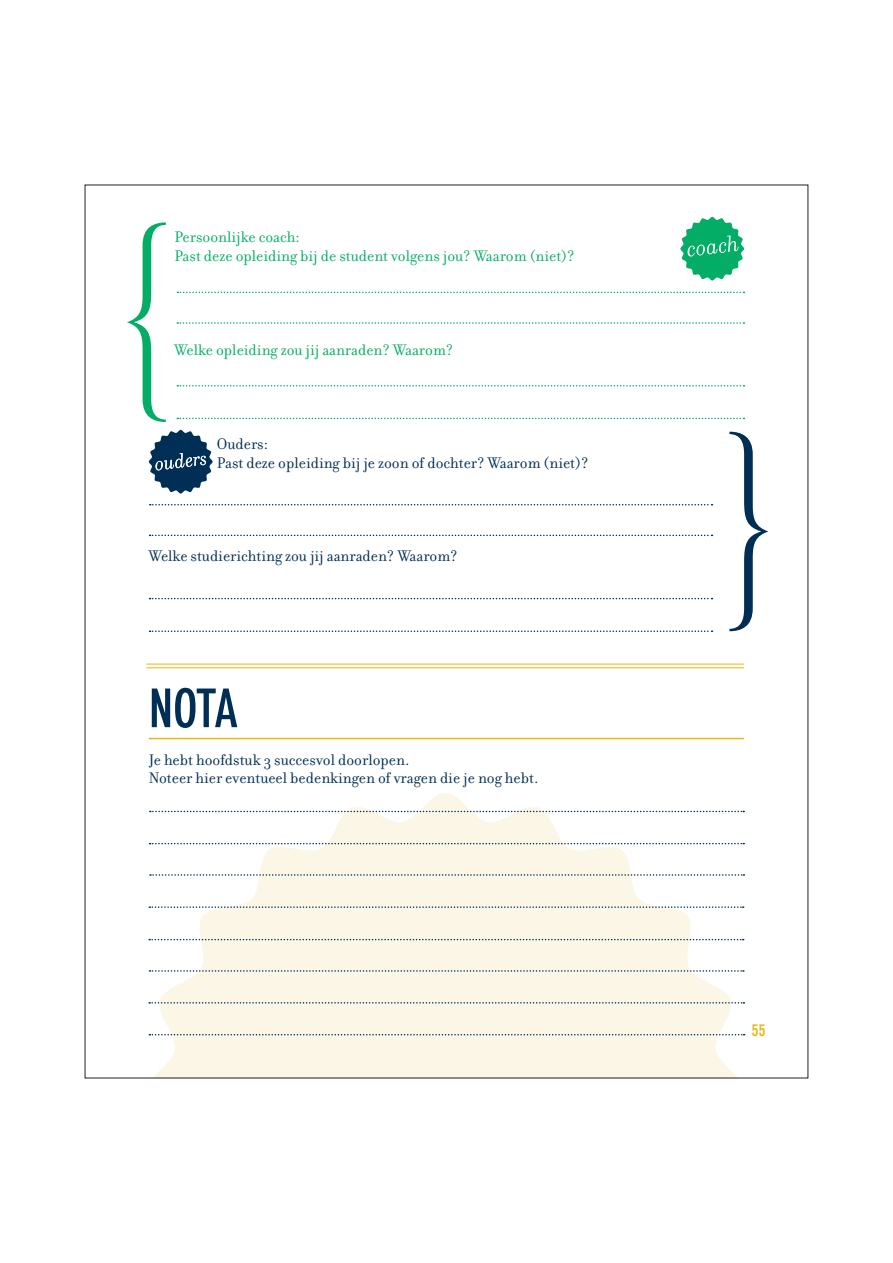
<style>
.page{position:relative;width:893px;height:1263px;background:#fff}
.page>*{position:absolute;margin:0;border:0;box-sizing:border-box;transform-origin:0 0}
.t1{font:700 condensed 52.5px "DIN Neuzeit Grotesk Std";color:#002e54}
.t2{font:16.5px/18.8px "Filosofia OT";color:#002e54}
.t3{font:16.5px/18.8px "Filosofia OT";color:#03ad65}
.t4{font:700 condensed 16.5px "DIN Neuzeit Grotesk Std";color:#eab610}
</style>
<div class="page">
<svg style="left:148px;top:793px;width:597px;height:283px;fill:#fbf6e5"></svg>
<svg style="left:177px;top:322px;width:567px;height:2px"></svg>
<svg style="left:177px;top:292px;width:567px;height:1px"></svg>
<svg style="left:177px;top:385px;width:567px;height:1px"></svg>
<svg style="left:177px;top:418px;width:567px;height:1px"></svg>
<svg style="left:150px;top:535px;width:562px;height:1px"></svg>
<svg style="left:150px;top:504px;width:562px;height:1px"></svg>
<svg style="left:150px;top:598px;width:562px;height:1px"></svg>
<svg style="left:150px;top:630px;width:562px;height:2px"></svg>
<svg style="left:127px;top:222px;width:39px;height:200px"></svg>
<svg style="left:729px;top:432px;width:39px;height:199px"></svg>
<hr style="left:146px;top:664px;width:598px;height:1px;background:#eab610">
<hr style="left:146px;top:667px;width:598px;height:1px;background:#eab610">
<svg style="left:680px;top:217px;width:64px;height:64px"></svg>
<hr style="left:149px;top:738px;width:595px;height:1px;background:#eab610">
<svg style="left:150px;top:843px;width:594px;height:1px"></svg>
<svg style="left:150px;top:874px;width:594px;height:2px"></svg>
<svg style="left:150px;top:811px;width:594px;height:1px"></svg>
<svg style="left:149px;top:939px;width:595px;height:1px"></svg>
<svg style="left:150px;top:970px;width:594px;height:2px"></svg>
<svg style="left:149px;top:906px;width:595px;height:2px"></svg>
<svg style="left:149px;top:1002px;width:595px;height:1px"></svg>
<svg style="left:149px;top:430px;width:64px;height:64px"></svg>
<svg style="left:149px;top:1034px;width:596px;height:1px"></svg>
<p class="t3" style="left:174px;top:228px;width:402px">Persoonlijke coach:<br>Past deze opleiding bij de student volgens jou? Waarom (niet)?</p>
<p class="t3" style="left:174px;top:341px;width:281px">Welke opleiding zou jij aanraden? Waarom?</p>
<p class="t2" style="left:217px;top:434px;width:373px">Ouders:<br>Past deze opleiding bij je zoon of dochter? Waarom (niet)?</p>
<p class="t2" style="left:149px;top:547px;width:311px">Welke studierichting zou jij aanraden? Waarom?</p>
<h1 class="t1" style="left:149px;top:678px;width:91px">NOTA</h1>
<p class="t2" style="left:149px;top:750px;width:391px">Je hebt hoofdstuk 3 succesvol doorlopen.<br>Noteer hier eventueel bedenkingen of vragen die je nog hebt.</p>
<p class="t4" style="left:752px;top:1020px;width:15px">55</p>
</div>
